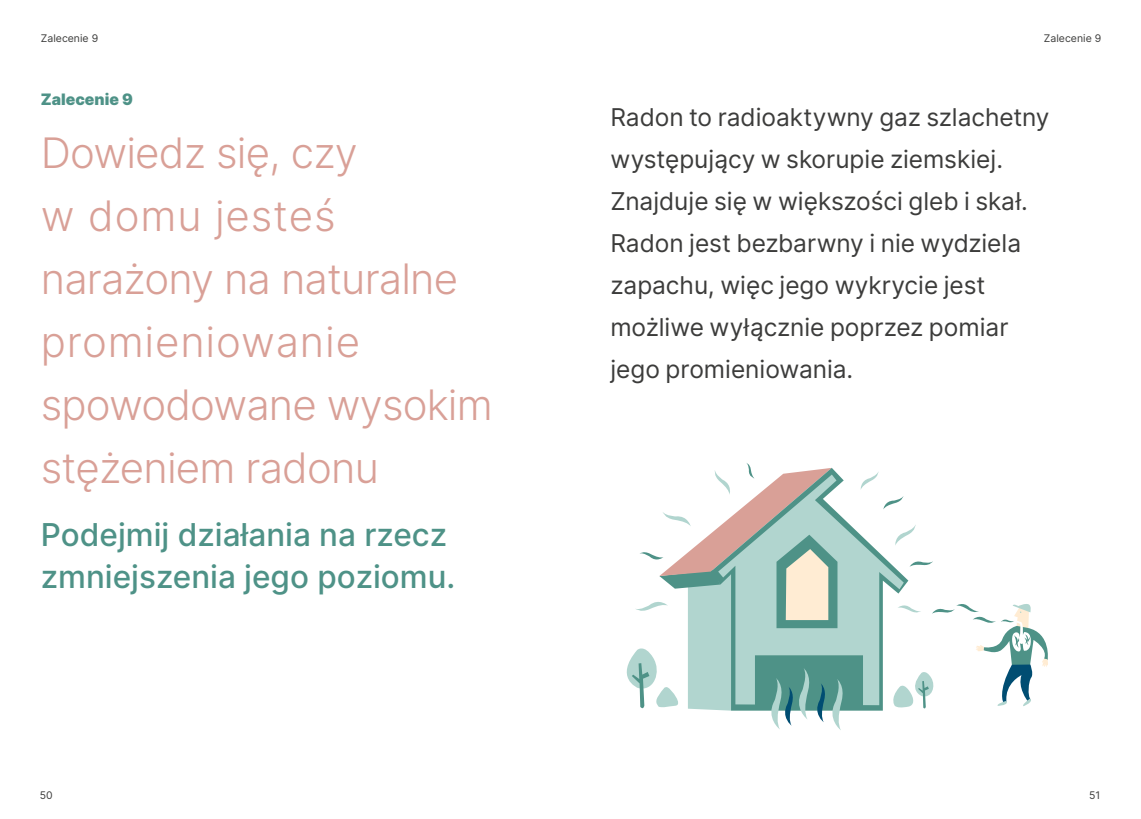
<style>
.page{position:relative;width:1141px;height:819px;background:#fff}
.page>*{position:absolute;margin:0;border:0;box-sizing:border-box;transform-origin:0 0}
.t1{font:42px/63px "Inter Light BETA";letter-spacing:-.02em;color:#d9a097}
.t2{font:500 31.5px/42px "Inter";color:#4e9287}
.t3{font:24.5px/42px "Inter";color:#3c3c3b}
.t4{font:900 15.75px "Inter";color:#4e9287}
.t5{font:10.5px "Inter";color:#3c3c3b}
</style>
<div class="page">
<svg style="left:845px;top:576px;width:63px;height:134px"></svg>
<svg style="left:845px;top:496px;width:59px;height:209px;fill:#b1d5cf"></svg>
<svg style="left:889px;top:601px;width:159px;height:108px"></svg>
<svg style="left:894px;top:524px;width:22px;height:21px"></svg>
<svg style="left:860px;top:472px;width:19px;height:18px"></svg>
<svg style="left:910px;top:561px;width:23px;height:5px"></svg>
<svg style="left:883px;top:496px;width:20px;height:13px"></svg>
<svg style="left:626px;top:463px;width:219px;height:267px"></svg>
<p class="t5" style="left:41px;top:31px;width:59px">Zalecenie 9</p>
<p class="t4" style="left:41px;top:88px;width:93px">Zalecenie 9</p>
<h1 class="t1" style="left:41px;top:121px;width:453px">Dowiedz się, czy<br>w domu jesteś narażony na naturalne promieniowanie spowodowane wysokim stężeniem radonu</h1>
<p class="t2" style="left:41px;top:513px;width:416px">Podejmij działania na rzecz zmniejszenia jego poziomu.</p>
<p class="t5" style="left:40px;top:787px;width:14px">50</p>
<p class="t5" style="left:1044px;top:31px;width:59px">Zalecenie 9</p>
<p class="t3" style="left:610px;top:96px;width:441px">Radon to radioaktywny gaz szlachetny występujący w skorupie ziemskiej.<br>Znajduje się w większości gleb i skał.<br>Radon jest bezbarwny i nie wydziela zapachu, więc jego wykrycie jest możliwe wyłącznie poprzez pomiar jego promieniowania.</p>
<p class="t5" style="left:1089px;top:787px;width:13px">51</p>
</div>
